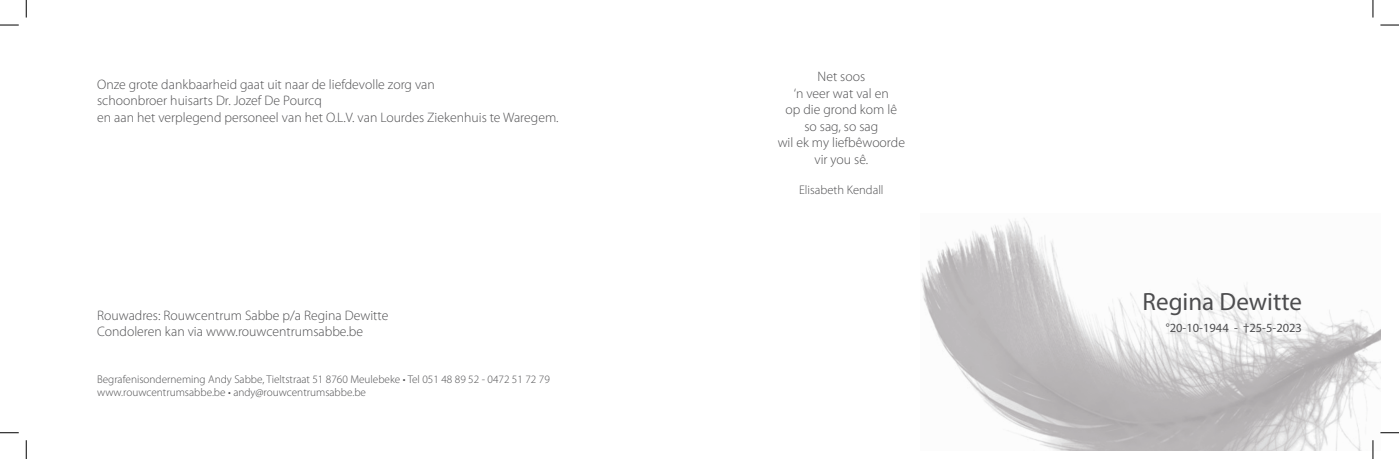
<style>
.page{position:relative;width:1399px;height:459px;background:#fff}
.page>*{position:absolute;margin:0;border:0;box-sizing:border-box;transform-origin:0 0}
.t1{font:25px "Myriad Pro";color:#4d4d4f}
.t2{font:300 13.75px/16.5px "Myriad Pro";color:#4d4d4f}
.t3{font:12.5px "Myriad Pro";color:#4d4d4f}
.t4{font:300 12.5px "Myriad Pro";color:#4d4d4f}
.t5{font:300 11.25px/13.5px "Myriad Pro";color:#4d4d4f}
</style>
<div class="page">
<img style="left:921px;top:218px;width:460px;height:232px">
<svg style="left:0;top:24px;width:19px;height:2px"></svg>
<svg style="left:1380px;top:24px;width:19px;height:2px"></svg>
<svg style="left:0;top:432px;width:19px;height:1px"></svg>
<svg style="left:1380px;top:432px;width:19px;height:1px"></svg>
<svg style="left:25px;top:0;width:2px;height:18px"></svg>
<svg style="left:25px;top:440px;width:2px;height:19px"></svg>
<svg style="left:1372px;top:0;width:1px;height:18px"></svg>
<svg style="left:1372px;top:440px;width:1px;height:19px"></svg>
<p class="t2" style="left:97px;top:77px;width:463px">Onze grote dankbaarheid gaat uit naar de liefdevolle zorg van<br>schoonbroer huisarts Dr. Jozef De Pourcq<br>en aan het verplegend personeel van het O.L.V. van Lourdes Ziekenhuis te Waregem.</p>
<p class="t2" style="left:97px;top:308px;width:293px">Rouwadres: Rouwcentrum Sabbe p/a Regina Dewitte<br>Condoleren kan via www.rouwcentrumsabbe.be</p>
<p class="t5" style="left:97px;top:373px;width:454px">Begrafenisonderneming Andy Sabbe, Tieltstraat 51 8760 Meulebeke • Tel 051 48 89 52 - 0472 51 72 79 www.rouwcentrumsabbe.be • andy@rouwcentrumsabbe.be</p>
<p class="t2" style="left:778px;top:70px;width:129px;text-align:center">Net soos<br>‘n veer wat val en<br>op die grond kom lê so sag, so sag<br>wil ek my liefbêwoorde vir you sê.</p>
<p class="t4" style="left:799px;top:185px;width:86px">Elisabeth Kendall</p>
<h1 class="t1" style="left:1142px;top:291px;width:161px">Regina Dewitte</h1>
<p class="t3" style="left:1166px;top:322px;width:138px">°20-10-1944 - †25-5-2023</p>
</div>
